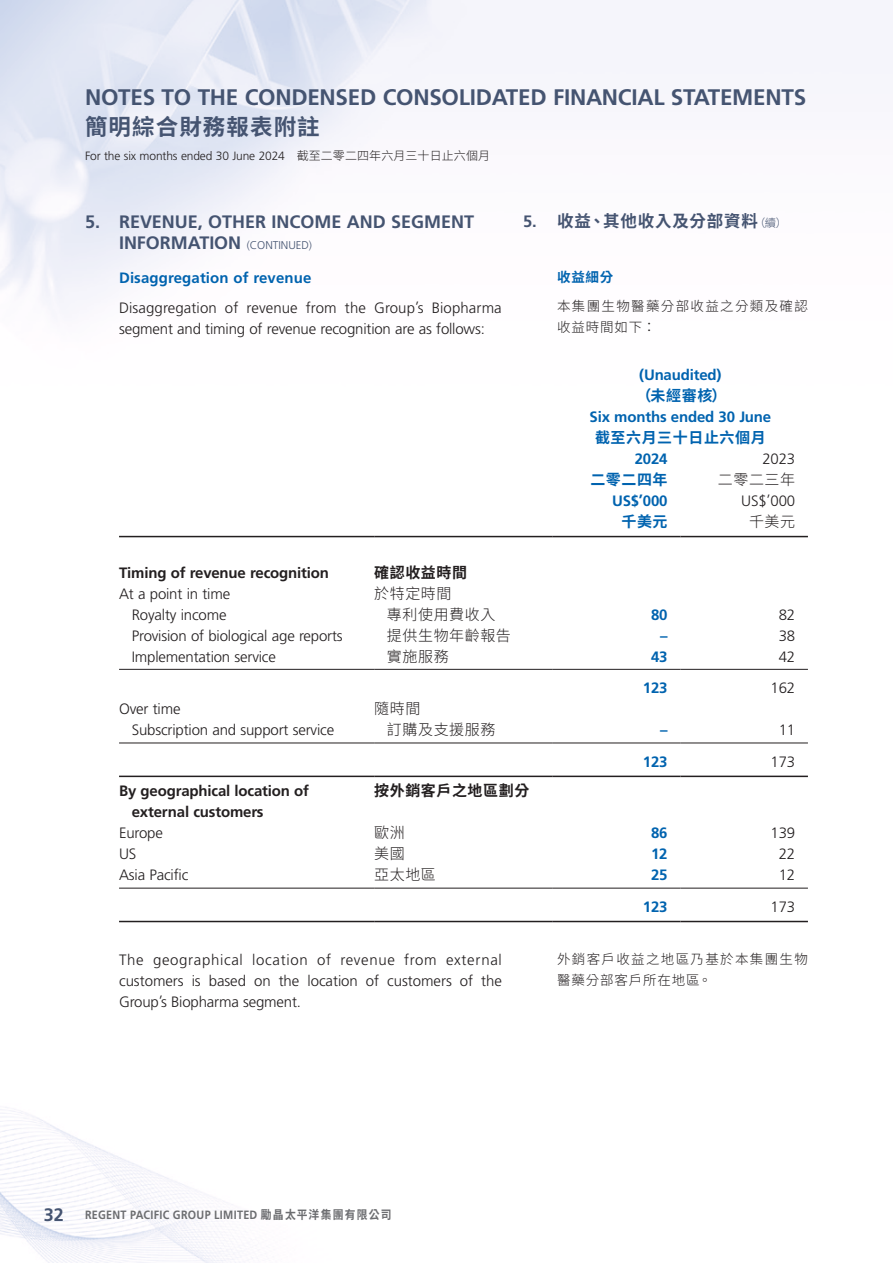
<style>
.page{position:relative;width:893px;height:1263px;background:#fff}
.page>*{position:absolute;margin:0;border:0;box-sizing:border-box;transform-origin:0 0}
.t1{font:700 22.5px "Frutiger LT Std";letter-spacing:-.01em;color:#455471}
.t2{font:700 22.5px "Source Han Sans TC";letter-spacing:.05em;color:#455471}
.Heading_1{font:700 18px/21px "Frutiger LT Std";color:#455471}
.C_Heading_1{font:700 16.5px "Source Han Sans TC";letter-spacing:.05em;color:#455471}
.Body_Text{font:300 15px/21px "Frutiger LT Std";letter-spacing:-.01em;color:#231f20}
.Body_Text-2{font:700 15px/21px "Frutiger LT Std";letter-spacing:-.01em;color:#231f20}
.Body_Text-3{font:700 15px "Frutiger LT Std";letter-spacing:-.01em;color:#0063af}
.Body_Text-4{font:300 15px "Source Han Sans TC";letter-spacing:.04em;color:#231f20}
.Body_Text-5{font:700 15px "Source Han Sans TC";letter-spacing:.04em;color:#0063af}
.Heading_2{font:700 15px "Frutiger LT Std";letter-spacing:.01em;color:#0063af}
.Body_Text-6{font:700 15px "Source Han Sans TC";letter-spacing:.04em;color:#231f20}
.C_Body_Text{font:300 13.5px/21px "Source Han Sans TC";letter-spacing:.1em;color:#231f20}
.C_Heading_2{font:700 13.5px "Source Han Sans TC";color:#0063af}
.t3{font:300 12px "Frutiger LT Std";letter-spacing:-.01em;color:#231f20}
.t4{font:700 12px "Frutiger LT Std";letter-spacing:.03em;color:#6c6d70;scale:.9 1}
.s1{font-family:"Source Han Sans TC"}
.s2{font-weight:300;font-size:11.25px}
.s3{font-family:"Frutiger LT Std"}
.s4{font-size:18px;color:#455471}
</style>
<div class="page">
<img style="left:0;top:0;width:808px;height:1263px">
<hr style="left:119px;top:536px;width:255px;height:1px;background:#231f20">
<hr style="left:374px;top:536px;width:179px;height:1px;background:#231f20">
<hr style="left:553px;top:536px;width:127px;height:1px;background:#231f20">
<hr style="left:680px;top:536px;width:128px;height:1px;background:#231f20">
<hr style="left:119px;top:669px;width:255px;height:1px;background:#231f20">
<hr style="left:374px;top:669px;width:179px;height:1px;background:#231f20">
<hr style="left:553px;top:669px;width:127px;height:1px;background:#231f20">
<hr style="left:680px;top:669px;width:128px;height:1px;background:#231f20">
<hr style="left:119px;top:743px;width:255px;height:1px;background:#231f20">
<hr style="left:374px;top:743px;width:179px;height:1px;background:#231f20">
<hr style="left:553px;top:743px;width:127px;height:1px;background:#231f20">
<hr style="left:680px;top:743px;width:128px;height:1px;background:#231f20">
<hr style="left:119px;top:776px;width:255px;height:1px;background:#231f20">
<hr style="left:374px;top:776px;width:179px;height:1px;background:#231f20">
<hr style="left:553px;top:776px;width:127px;height:1px;background:#231f20">
<hr style="left:680px;top:776px;width:128px;height:1px;background:#231f20">
<hr style="left:119px;top:888px;width:255px;height:1px;background:#231f20">
<hr style="left:374px;top:888px;width:179px;height:1px;background:#231f20">
<hr style="left:553px;top:888px;width:127px;height:1px;background:#231f20">
<hr style="left:680px;top:888px;width:128px;height:1px;background:#231f20">
<hr style="left:119px;top:921px;width:255px;height:1px;background:#231f20">
<hr style="left:374px;top:921px;width:179px;height:1px;background:#231f20">
<hr style="left:553px;top:921px;width:127px;height:1px;background:#231f20">
<hr style="left:680px;top:921px;width:128px;height:1px;background:#231f20">
<h1 class="t1" style="left:85px;top:84px;width:723px">NOTES TO THE CONDENSED CONSOLIDATED FINANCIAL STATEMENTS</h1>
<h1 class="t2" style="left:85px;top:114px;width:236px">簡明綜合財務報表附註</h1>
<p class="t3" style="left:85px;top:150px;width:407px">For the six months ended 30 June 2024<span class="s1">　截至二零二四年六月三十日止六個月</span></p>
<p class="Heading_1" style="left:119px;top:212px;width:356px;text-indent:-34px">5. REVENUE, OTHER INCOME AND SEGMENT<br>INFORMATION <span class="s2">(CONTINUED)</span></p>
<p class="Heading_2" style="left:119px;top:269px;width:194px">Disaggregation of revenue</p>
<p class="Body_Text" style="left:119px;top:297px;width:384px">Disaggregation of revenue from the Group’s Biopharma segment and timing of revenue recognition are as follows:</p>
<p class="C_Heading_1" style="left:523px;top:212px;width:265px"><span class="s3">5.</span> 收益、其他收入及分部資料<span class="s2">（續）</span></p>
<p class="C_Heading_2" style="left:557px;top:269px;width:58px">收益細分</p>
<p class="C_Body_Text" style="left:557px;top:296px;width:252px">本集團生物醫藥分部收益之分類及確認收益時間如下：</p>
<p class="Body_Text-3" style="left:639px;top:366px;width:84px">(Unaudited)</p>
<p class="Body_Text-5" style="left:636px;top:387px;width:92px">（未經審核）</p>
<p class="Body_Text-3" style="left:589px;top:408px;width:183px">Six months ended 30 June</p>
<p class="Body_Text-5" style="left:595px;top:429px;width:172px">截至六月三十日止六個月</p>
<p class="Body_Text-3" style="left:635px;top:450px;width:34px">2024</p>
<p class="Body_Text" style="left:762px;top:448px;width:34px">2023</p>
<p class="Body_Text-5" style="left:590px;top:471px;width:79px">二零二四年</p>
<p class="Body_Text-4" style="left:718px;top:471px;width:79px">二零二三年</p>
<p class="Body_Text-3" style="left:612px;top:492px;width:57px">US$’000</p>
<p class="Body_Text" style="left:741px;top:490px;width:55px">US$’000</p>
<p class="Body_Text-5" style="left:621px;top:513px;width:48px">千美元</p>
<p class="Body_Text-4" style="left:749px;top:513px;width:48px">千美元</p>
<p class="Body_Text-2" style="left:119px;top:562px;width:211px">Timing of revenue recognition</p>
<p class="Body_Text-6" style="left:374px;top:564px;width:94px">確認收益時間</p>
<p class="Body_Text" style="left:119px;top:583px;width:113px">At a point in time</p>
<p class="Body_Text-4" style="left:374px;top:585px;width:79px">於特定時間</p>
<p class="Body_Text" style="left:132px;top:604px;width:96px">Royalty income</p>
<p class="Body_Text-4" style="left:387px;top:606px;width:110px">專利使用費收入</p>
<p class="Body_Text-3" style="left:651px;top:605px;width:18px">80</p>
<p class="Body_Text" style="left:779px;top:604px;width:18px">82</p>
<p class="Body_Text" style="left:132px;top:625px;width:212px">Provision of biological age reports</p>
<p class="Body_Text-4" style="left:387px;top:627px;width:125px">提供生物年齡報告</p>
<p class="Body_Text-3" style="left:660px;top:626px;width:9px">–</p>
<p class="Body_Text" style="left:779px;top:625px;width:18px">38</p>
<p class="Body_Text" style="left:132px;top:646px;width:146px">Implementation service</p>
<p class="Body_Text-4" style="left:387px;top:648px;width:63px">實施服務</p>
<p class="Body_Text-3" style="left:651px;top:647px;width:18px">43</p>
<p class="Body_Text" style="left:779px;top:646px;width:18px">42</p>
<p class="Body_Text-3" style="left:643px;top:679px;width:26px">123</p>
<p class="Body_Text" style="left:770px;top:678px;width:26px">162</p>
<p class="Body_Text" style="left:119px;top:699px;width:63px">Over time</p>
<p class="Body_Text-4" style="left:374px;top:700px;width:48px">隨時間</p>
<p class="Body_Text" style="left:132px;top:720px;width:204px">Subscription and support service</p>
<p class="Body_Text-4" style="left:387px;top:721px;width:110px">訂購及支援服務</p>
<p class="Body_Text-3" style="left:660px;top:721px;width:9px">–</p>
<p class="Body_Text" style="left:779px;top:720px;width:18px">11</p>
<p class="Body_Text-3" style="left:643px;top:753px;width:26px">123</p>
<p class="Body_Text" style="left:770px;top:751px;width:26px">173</p>
<p class="Body_Text-2" style="left:132px;top:781px;width:179px;text-indent:-13px">By geographical location of external customers</p>
<p class="Body_Text-6" style="left:374px;top:782px;width:157px">按外銷客戶之地區劃分</p>
<p class="Body_Text" style="left:119px;top:823px;width:45px">Europe</p>
<p class="Body_Text-4" style="left:374px;top:824px;width:32px">歐洲</p>
<p class="Body_Text-3" style="left:651px;top:824px;width:18px">86</p>
<p class="Body_Text" style="left:770px;top:823px;width:26px">139</p>
<p class="Body_Text" style="left:119px;top:844px;width:19px">US</p>
<p class="Body_Text-4" style="left:374px;top:845px;width:32px">美國</p>
<p class="Body_Text-3" style="left:651px;top:845px;width:18px">12</p>
<p class="Body_Text" style="left:779px;top:844px;width:18px">22</p>
<p class="Body_Text" style="left:119px;top:865px;width:71px">Asia Pacific</p>
<p class="Body_Text-4" style="left:374px;top:866px;width:63px">亞太地區</p>
<p class="Body_Text-3" style="left:651px;top:866px;width:18px">25</p>
<p class="Body_Text" style="left:779px;top:865px;width:18px">12</p>
<p class="Body_Text-3" style="left:643px;top:898px;width:26px">123</p>
<p class="Body_Text" style="left:770px;top:896px;width:26px">173</p>
<p class="Body_Text" style="left:119px;top:949px;width:384px;text-align:justify">The geographical location of revenue from external customers is based on the location of customers of the Group’s Biopharma segment.</p>
<p class="C_Body_Text" style="left:557px;top:949px;width:252px">外銷客戶收益之地區乃基於本集團生物醫藥分部客戶所在地區。</p>
<p class="t4" style="left:44px;top:1208px;width:388px"><span class="s4">32</span> REGENT PACIFIC GROUP LIMITED <span class="s1">勵晶太平洋集團有限公司</span></p>
</div>
